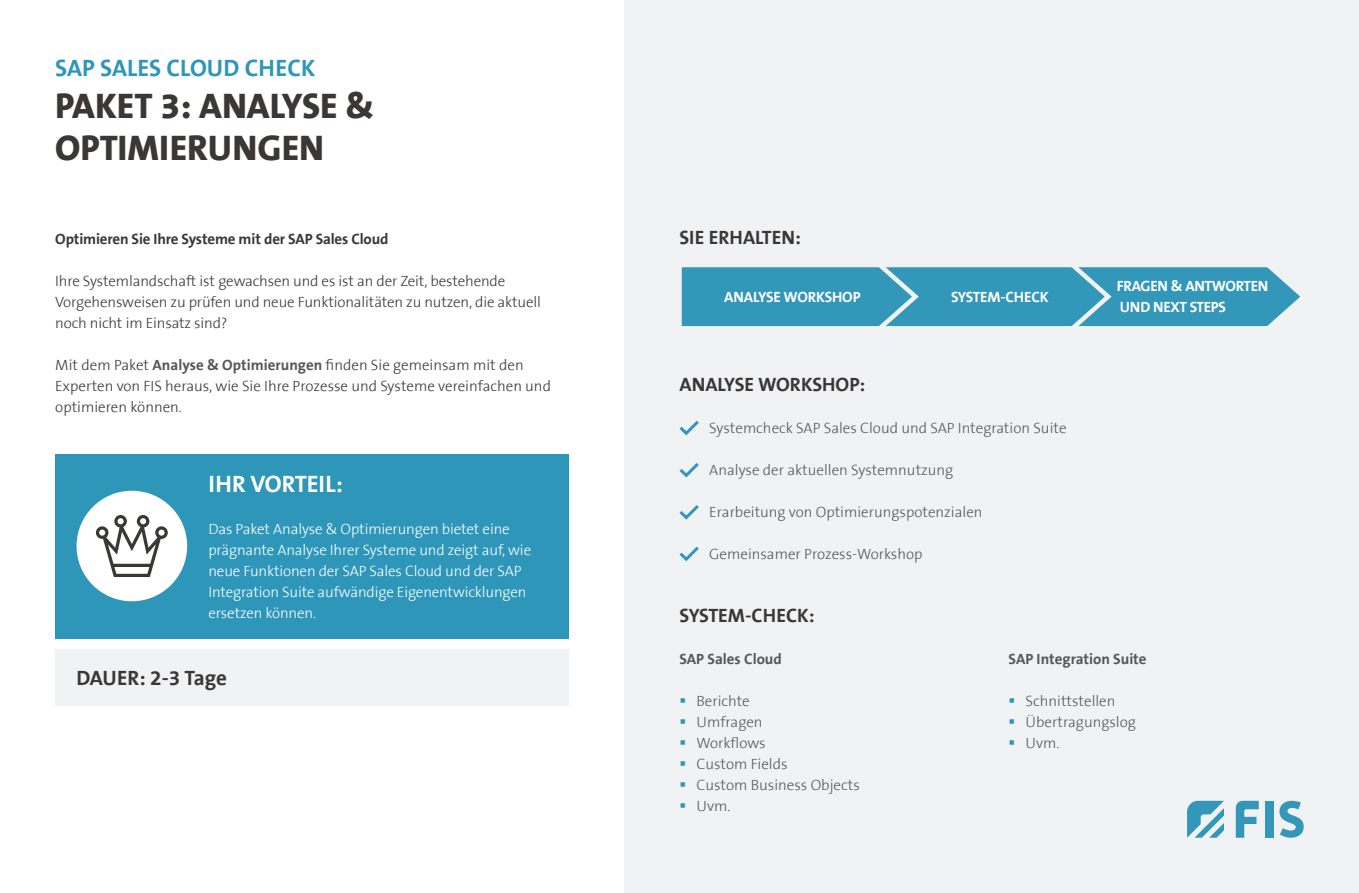
<style>
.page{position:relative;width:1359px;height:893px;background:#fff}
.page>*{position:absolute;margin:0;border:0;box-sizing:border-box;transform-origin:0 0}
.t1{font:800 36px/42px "The Sans B8";color:#3b3735}
.t2{font:700 24px "The Sans B7";color:#2d96b9}
.t3{font:700 24px "The Sans B7";color:#fff}
.t4{font:700 21px "The Sans B7";letter-spacing:-.005em;color:#3b3735}
.t5{font:700 19.5px "The Sans B7";color:#3b3735}
.t6{font:300 15px/21px "The Sans B3";letter-spacing:-.01em;color:#3b3735}
.t7{font:300 15px/21px "The Sans B3";color:#575756}
.t8{font:300 15px/21px "The Sans B3";letter-spacing:-.01em;color:#fff}
.t9{font:700 15px/21px "The Sans B7";letter-spacing:-.02em;color:#fff}
.t10{font:700 15px "The Sans B7";letter-spacing:-.01em;color:#3b3735}
.t11{font:700 15px "The Sans B7";color:#575756}
.s1{font-family:"The Sans B7";font-weight:700;color:#575756}
</style>
<div class="page">
<div style="left:624px;top:0;width:735px;height:893px;background:#f0f2f4"></div>
<div style="left:55px;top:650px;width:514px;height:56px;background:#f0f2f4"></div>
<div style="left:55px;top:454px;width:514px;height:185px;background:#2d96b9"></div>
<div style="left:77px;top:491px;width:110px;height:110px;background:#fff;border-radius:50%"></div>
<svg style="left:96px;top:515px;width:72px;height:62px"></svg>
<svg style="left:681px;top:267px;width:619px;height:59px;background:#3c9bbc"></svg>
<svg style="left:679px;top:420px;width:20px;height:16px"></svg>
<svg style="left:679px;top:505px;width:20px;height:15px"></svg>
<svg style="left:679px;top:463px;width:20px;height:15px"></svg>
<svg style="left:679px;top:546px;width:20px;height:16px"></svg>
<svg style="left:1187px;top:801px;width:37px;height:37px"></svg>
<div style="left:1265px;top:801px;width:8px;height:37px;background:#3297b9"></div>
<svg style="left:1279px;top:801px;width:24px;height:37px"></svg>
<svg style="left:1235px;top:801px;width:23px;height:37px"></svg>
<h2 class="t2" style="left:55px;top:56px;width:262px">SAP SALES CLOUD CHECK</h2>
<h1 class="t1" style="left:55px;top:87px;width:320px">PAKET 3: ANALYSE &amp;<br>OPTIMIERUNGEN</h1>
<p class="t10" style="left:55px;top:231px;width:335px">Optimieren Sie Ihre Systeme mit der SAP Sales Cloud</p>
<p class="t6" style="left:55px;top:272px;width:487px">Ihre Systemlandschaft ist gewachsen und es ist an der Zeit, bestehende<br>Vorgehensweisen zu prüfen und neue Funktionalitäten zu nutzen, die aktuell noch nicht im Einsatz sind?</p>
<p class="t6" style="left:55px;top:356px;width:497px">Mit dem Paket <span class="s1">Analyse &amp; Optimierungen</span> finden Sie gemeinsam mit den<br>Experten von FIS heraus, wie Sie Ihre Prozesse und Systeme vereinfachen und optimieren können.</p>
<h2 class="t3" style="left:208px;top:471px;width:136px">IHR VORTEIL:</h2>
<p class="t8" style="left:208px;top:519px;width:324px">Das Paket Analyse &amp; Optimierungen bietet eine prägnante Analyse Ihrer Systeme und zeigt auf, wie neue Funktionen der SAP Sales Cloud und der SAP Integration Suite aufwändige Eigenentwicklungen ersetzen können.</p>
<h3 class="t4" style="left:77px;top:667px;width:152px">DAUER: 2-3 Tage</h3>
<h3 class="t5" style="left:679px;top:227px;width:123px">SIE ERHALTEN:</h3>
<p class="t9" style="left:724px;top:287px;width:138px">ANALYSE WORKSHOP</p>
<p class="t9" style="left:951px;top:287px;width:99px">SYSTEM-CHECK</p>
<h3 class="t5" style="left:679px;top:374px;width:187px">ANALYSE WORKSHOP:</h3>
<p class="t7" style="left:709px;top:419px;width:359px">Systemcheck SAP Sales Cloud und SAP Integration Suite</p>
<p class="t7" style="left:709px;top:461px;width:245px">Analyse der aktuellen Systemnutzung</p>
<p class="t7" style="left:709px;top:503px;width:275px">Erarbeitung von Optimierungspotenzialen</p>
<p class="t7" style="left:709px;top:545px;width:215px">Gemeinsamer Prozess-Workshop</p>
<p class="t9" style="left:1116px;top:276px;width:153px">FRAGEN &amp; ANTWORTEN<br>UND NEXT STEPS</p>
<h3 class="t5" style="left:679px;top:605px;width:137px">SYSTEM-CHECK:</h3>
<p class="t11" style="left:679px;top:651px;width:104px">SAP Sales Cloud</p>
<p class="t7" style="left:696px;top:692px;width:165px">Berichte<br>Umfragen<br>Workflows<br>Custom Fields<br>Custom Business Objects<br>Uvm.</p>
<p class="t11" style="left:1008px;top:651px;width:139px">SAP Integration Suite</p>
<p class="t7" style="left:1025px;top:692px;width:112px">Schnittstellen<br>Übertragungslog<br>Uvm.</p>
</div>
